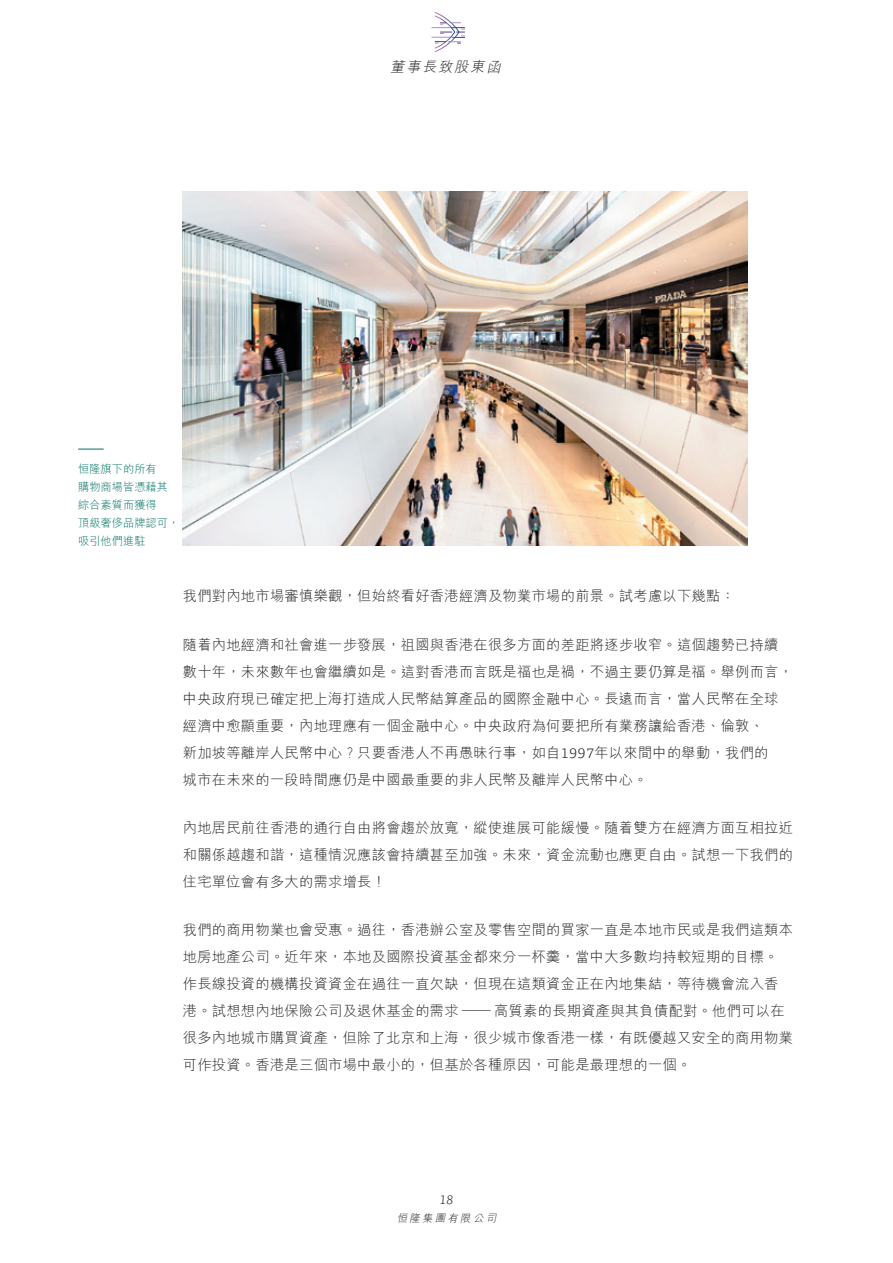
<style>
.page{position:relative;width:893px;height:1263px;background:#fff}
.page>*{position:absolute;margin:0;border:0;box-sizing:border-box;transform-origin:0 0}
.t1{font:300 14.25px/27px "M Hei HK";letter-spacing:.02em;color:#231f20}
.t2{font:italic 300 14.25px "M Hei HK";color:#231f20}
.t3{font:italic 300 12.75px "Tisa OT";color:#231f20}
.t4{font:300 11.25px/18px "M Hei HK";color:#007161}
.t5{font:italic 300 10.5px "M Hei HK";color:#231f20}
.s1{font-family:"Tisa OT"}
</style>
<div class="page">
<svg style="left:431px;top:12px;width:34px;height:40px"></svg>
<svg style="left:78px;top:449px;width:26px;height:1px"></svg>
<img style="left:183px;top:191px;width:564px;height:355px">
<p class="t2" style="left:390px;top:60px;width:115px">董事長致股東函</p>
<p class="t4" style="left:78px;top:459px;width:103px">恒隆旗下的所有<br>購物商場皆憑藉其綜合素質而獲得<br>頂級奢侈品牌認可，吸引他們進駐</p>
<p class="t1" style="left:183px;top:582px;width:554px">我們對內地市場審慎樂觀，但始終看好香港經濟及物業市場的前景。試考慮以下幾點：</p>
<p class="t1" style="left:183px;top:630px;width:612px">隨着內地經濟和社會進一步發展，祖國與香港在很多方面的差距將逐步收窄。這個趨勢已持續數十年，未來數年也會繼續如是。這對香港而言既是福也是禍，不過主要仍算是福。舉例而言，中央政府現已確定把上海打造成人民幣結算產品的國際金融中心。長遠而言，當人民幣在全球經濟中愈顯重要，內地理應有一個金融中心。中央政府為何要把所有業務讓給香港、倫敦、<br>新加坡等離岸人民幣中心？只要香港人不再愚昧行事，如自<span class="s1">1997</span>年以來間中的舉動，我們的<br>城市在未來的一段時間應仍是中國最重要的非人民幣及離岸人民幣中心。</p>
<p class="t1" style="left:183px;top:814px;width:612px;text-align:justify">內地居民前往香港的通行自由將會趨於放寬，縱使進展可能緩慢。隨着雙方在經濟方面互相拉近和關係越趨和諧，這種情況應該會持續甚至加強。未來，資金流動也應更自由。試想一下我們的住宅單位會有多大的需求增長！</p>
<p class="t1" style="left:183px;top:916px;width:612px">我們的商用物業也會受惠。過往，香港辦公室及零售空間的買家一直是本地市民或是我們這類本地房地產公司。近年來，本地及國際投資基金都來分一杯羹，當中大多數均持較短期的目標。作長線投資的機構投資資金在過往一直欠缺，但現在這類資金正在內地集結，等待機會流入香港。試想想內地保險公司及退休基金的需求 —高質素的長期資產與其負債配對。他們可以在很多內地城市購買資產，但除了北京和上海，很少城市像香港一樣，有既優越又安全的商用物業可作投資。香港是三個市場中最小的，但基於各種原因，可能是最理想的一個。</p>
<p class="t3" style="left:439px;top:1192px;width:16px">18</p>
<p class="t5" style="left:397px;top:1212px;width:103px">恒隆集團有限公司</p>
</div>
